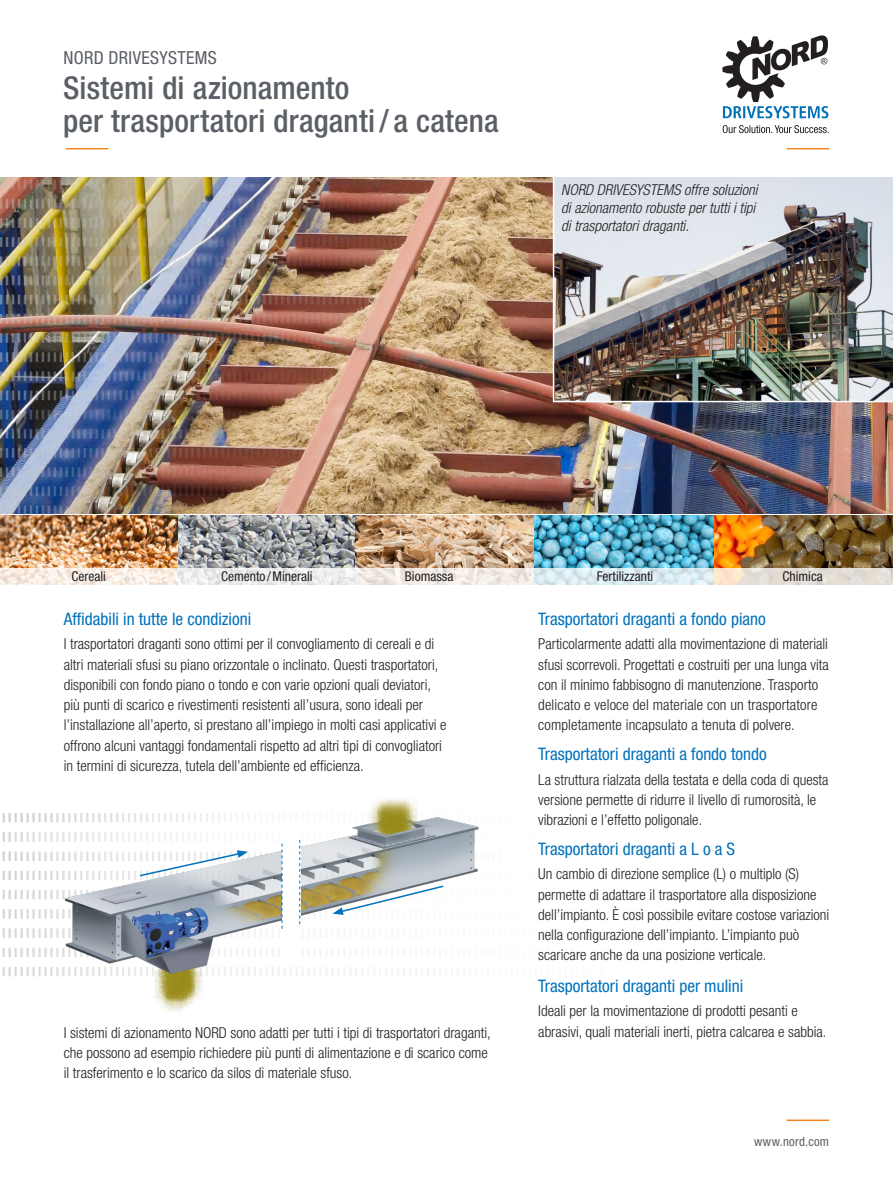
<style>
.page{position:relative;width:893px;height:1188px;background:#fff}
.page>*{position:absolute;margin:0;border:0;box-sizing:border-box;transform-origin:0 0}
.t1{font:500 condensed 31.5px "Helvetica Neue LT Std";letter-spacing:.005em;color:#5b5f66}
.t2{font:condensed 18px "Helvetica Neue LT Std";letter-spacing:.02em;color:#5b5f66}
.Fliesstext_Abst_N_3{font:condensed 17.25px "Helvetica Neue LT Std";color:#0072bc}
.Fliesstext_Abst_N_3-2{font:300 condensed 15px/20.2px "Helvetica Neue LT Std";color:#231f20}
.Intro_Text{font:italic 300 condensed 15px "Helvetica Neue LT Std";color:#231f20}
.t3{font:condensed 13.5px "Helvetica Neue LT Std";color:#231f20}
.t4{font:condensed 12.75px "Helvetica Neue LT Std";letter-spacing:.02em;color:#5b5f66}
</style>
<div class="page">
<img style="left:2px;top:813px;width:51px;height:164px">
<img style="left:576px;top:402px;width:317px;height:111px">
<img style="left:355px;top:540px;width:180px;height:28px">
<img style="left:0;top:540px;width:355px;height:28px">
<img style="left:535px;top:515px;width:358px;height:53px">
<img style="left:576px;top:177px;width:317px;height:224px">
<svg style="left:0;top:568px;width:893px;height:17px"></svg>
<img style="left:56px;top:798px;width:423px;height:215px">
<div style="left:282px;top:821px;width:18px;height:137px;background:#fff"></div>
<svg style="left:282px;top:844px;width:1px;height:85px"></svg>
<svg style="left:299px;top:840px;width:1px;height:84px"></svg>
<svg style="left:138px;top:850px;width:110px;height:27px"></svg>
<svg style="left:332px;top:884px;width:113px;height:31px"></svg>
<hr style="left:787px;top:1120px;width:42px;height:1px;background:#f58220">
<img style="left:0;top:177px;width:576px;height:363px">
<hr style="left:66px;top:148px;width:42px;height:1px;background:#f58220">
<hr style="left:787px;top:148px;width:42px;height:1px;background:#f58220">
<svg style="left:723px;top:125px;width:106px;height:8px"></svg>
<svg style="left:722px;top:35px;width:106px;height:83px"></svg>
<p class="t2" style="left:64px;top:47px;width:155px">NORD DRIVESYSTEMS</p>
<p class="t1" style="left:63px;top:69px;width:288px">Sistemi di azionamento</p>
<p class="t1" style="left:63px;top:102px;width:437px">per trasportatori draganti/ a catena</p>
<p class="Intro_Text" style="left:561px;top:181px;width:198px">NORD DRIVESYSTEMS offre soluzioni</p>
<p class="Intro_Text" style="left:561px;top:199px;width:195px">di azionamento robuste per tutti i tipi</p>
<p class="Intro_Text" style="left:561px;top:217px;width:129px">di trasportatori draganti.</p>
<p class="t3" style="left:72px;top:568px;width:36px">Cereali</p>
<p class="t3" style="left:221px;top:568px;width:93px">Cemento /Minerali</p>
<p class="t3" style="left:405px;top:568px;width:50px">Biomassa</p>
<p class="t3" style="left:597px;top:568px;width:58px">Fertilizzanti</p>
<p class="t3" style="left:782px;top:568px;width:42px">Chimica</p>
<p class="Fliesstext_Abst_N_3" style="left:538px;top:609px;width:229px">Trasportatori draganti a fondo piano</p>
<p class="Fliesstext_Abst_N_3-2" style="left:538px;top:634px;width:292px">Particolarmente adatti alla movimentazione di materiali sfusi scorrevoli. Progettati e costruiti per una lunga vita con il minimo fabbisogno di manutenzione. Trasporto delicato e veloce del materiale con un trasportatore completamente incapsulato a tenuta di polvere.</p>
<p class="Fliesstext_Abst_N_3" style="left:538px;top:744px;width:230px">Trasportatori draganti a fondo tondo</p>
<p class="Fliesstext_Abst_N_3-2" style="left:538px;top:769px;width:292px">La struttura rialzata della testata e della coda di questa versione permette di ridurre il livello di rumorosità, le vibrazioni e l’effetto poligonale.</p>
<p class="Fliesstext_Abst_N_3" style="left:538px;top:839px;width:198px">Trasportatori draganti a L o a S</p>
<p class="Fliesstext_Abst_N_3-2" style="left:538px;top:864px;width:280px">Un cambio di direzione semplice (L) o multiplo (S) permette di adattare il trasportatore alla disposizione</p>
<p class="Fliesstext_Abst_N_3-2" style="left:538px;top:904px;width:293px">dell’impianto. È così possibile evitare costose variazioni nella configurazione dell’impianto. L’impianto può scaricare anche da una posizione verticale.</p>
<p class="Fliesstext_Abst_N_3" style="left:538px;top:976px;width:206px">Trasportatori draganti per mulini</p>
<p class="Fliesstext_Abst_N_3-2" style="left:538px;top:1001px;width:290px">Ideali per la movimentazione di prodotti pesanti e abrasivi, quali materiali inerti, pietra calcarea e sabbia.</p>
<p class="Fliesstext_Abst_N_3" style="left:64px;top:609px;width:189px">Affidabili in tutte le condizioni</p>
<p class="Fliesstext_Abst_N_3-2" style="left:64px;top:634px;width:372px">I trasportatori draganti sono ottimi per il convogliamento di cereali e di</p>
<p class="Fliesstext_Abst_N_3-2" style="left:64px;top:654px;width:376px">altri materiali sfusi su piano orizzontale o inclinato. Questi trasportatori,</p>
<p class="Fliesstext_Abst_N_3-2" style="left:64px;top:674px;width:369px">disponibili con fondo piano o tondo e con varie opzioni quali deviatori,</p>
<p class="Fliesstext_Abst_N_3-2" style="left:64px;top:695px;width:361px">più punti di scarico e rivestimenti resistenti all’usura, sono ideali per</p>
<p class="Fliesstext_Abst_N_3-2" style="left:64px;top:715px;width:384px">l’installazione all’aperto, si prestano all’impiego in molti casi applicativi e</p>
<p class="Fliesstext_Abst_N_3-2" style="left:64px;top:735px;width:380px">offrono alcuni vantaggi fondamentali rispetto ad altri tipi di convogliatori</p>
<p class="Fliesstext_Abst_N_3-2" style="left:64px;top:755px;width:301px">in termini di sicurezza, tutela dell’ambiente ed efficienza.</p>
<p class="Fliesstext_Abst_N_3-2" style="left:64px;top:1022px;width:428px">I sistemi di azionamento NORD sono adatti per tutti i tipi di trasportatori draganti, che possono ad esempio richiedere più punti di alimentazione e di scarico come</p>
<p class="Fliesstext_Abst_N_3-2" style="left:64px;top:1063px;width:290px">il trasferimento e lo scarico da silos di materiale sfuso.</p>
<p class="t4" style="left:754px;top:1134px;width:76px">www.nord.com</p>
</div>
